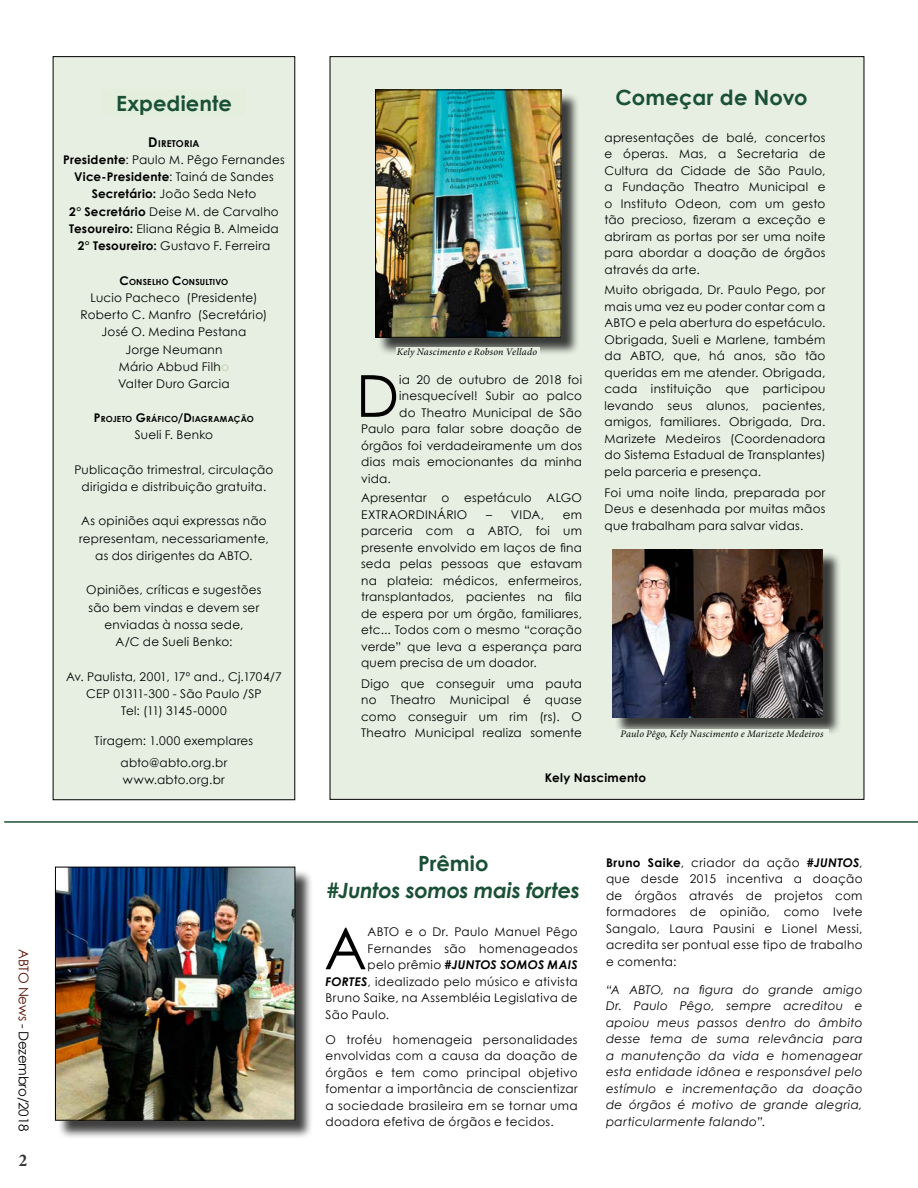
<style>
.page{position:relative;width:918px;height:1188px;background:#fff}
.page>*{position:absolute;margin:0;border:0;box-sizing:border-box;transform-origin:0 0}
.t1{font:57.9px "Century Gothic";color:#000}
.t2{font:700 21px "Century Gothic";letter-spacing:.005em;color:#1a5036}
.t3{font:italic 700 21px "Century Gothic";letter-spacing:-.02em;color:#1a5036}
.t4{font:700 condensed 18px "Minion Pro";color:#333}
.t5{font:13.5px "Century Gothic";letter-spacing:-.025em;color:#000}
.t6{font:12px/16.5px "Century Gothic";letter-spacing:.02em;color:#000;text-align:center}
.t7{font:italic 12px/16.5px "Century Gothic";letter-spacing:.035em;color:#000;text-align:justify}
.t8{font:italic 700 12px "Century Gothic";letter-spacing:.02em;color:#000}
.t9{font:700 12px "Century Gothic";letter-spacing:.02em;color:#000}
.t10{font:italic 10.05px "Minion Pro";letter-spacing:.02em;color:#000}
.t11{font:700 9.45px "Century Gothic";letter-spacing:.02em;color:#000}
.t12{font:700 8.4px "Century Gothic";letter-spacing:.025em;color:#000}
.s1{color:#541308}
.s2{font-size:13.5px}
.s3{font-weight:700}
.s4{font-size:12px}
.s5{color:#b6d0a8}
.s6{font-weight:400;font-style:normal}
.s7{font-weight:700;font-style:italic}
</style>
<div class="page">
<div style="left:53px;top:57px;width:242px;height:743px;background:#e7efe2"></div>
<div style="left:103px;top:90px;width:142px;height:26px;background:#e4eedd"></div>
<div style="left:330px;top:57px;width:534px;height:742px;background:#e7efe2"></div>
<hr style="left:4px;top:821px;width:914px;height:2px;background:#1a5036">
<div style="left:58px;top:869px;width:256px;height:270px;background:#000;opacity:.75"></div>
<img style="left:57px;top:869px;width:236px;height:249px">
<div style="left:55px;top:867px;width:240px;height:253px;border:1px solid #000"></div>
<div style="left:615px;top:551px;width:226px;height:185px;background:#000;opacity:.75"></div>
<img style="left:612px;top:549px;width:211px;height:168px">
<div style="left:618px;top:730px;width:210px;height:10px;background:#e7efe2"></div>
<div style="left:378px;top:92px;width:202px;height:264px;background:#000;opacity:.75"></div>
<img style="left:377px;top:92px;width:182px;height:243px">
<div style="left:375px;top:90px;width:186px;height:247px;border:1px solid #000"></div>
<div style="left:396px;top:347px;width:144px;height:8px;background:#e7efe2"></div>
<p class="t5" style="left:33px;top:949px;width:183px;rotate:90deg"><span class="s1">ABTO News</span> - Dezembro/2018</p>
<h3 class="t4" style="left:19px;top:1148px;width:10px">2</h3>
<h2 class="t2" style="left:616px;top:82px;width:194px">Começar de N ovo</h2>
<h2 class="t2" style="left:116px;top:87px;width:117px">Expediente</h2>
<p class="t11" style="left:148px;top:136px;width:53px"><span class="s2">D</span> IRETORIA</p>
<p class="t6" style="left:63px;top:151px;width:223px;line-height:17.2px"><span class="s3">Presidente</span>: Paulo M. Pêgo Fernandes <span class="s3">Vice-Presidente</span>: Tainá de Sandes <span class="s3">Secretário:</span> João Seda Neto<br><span class="s3">2° Secretário</span> Deise M. de Carvalho <span class="s3">Tesoureiro:</span> Eliana Régia B. Almeida <span class="s3">2° Tesoureiro:</span> Gustavo F. Ferreira</p>
<p class="t12" style="left:120px;top:275px;width:110px"><span class="s4">C</span>ONSELHO <span class="s4">C</span>ONSULTIVO</p>
<p class="t6" style="left:80px;top:289px;width:188px;line-height:17.2px">Lucio Pacheco (Presidente)<br>Roberto C. Manfro (Secretário)<br>José O. Medina Pestana<br>Jorge Neumann<br>Mário Abbud Filh<span class="s5">o<br></span>Valter Duro Garcia</p>
<p class="t12" style="left:94px;top:413px;width:161px"><span class="s4">P</span>ROJETO <span class="s4">G</span>RÁFICO<span class="s4">/D</span>IAGRAMAÇÃO</p>
<p class="t6" style="left:135px;top:426px;width:80px">Sueli F. Benko</p>
<p class="t6" style="left:74px;top:461px;width:201px;line-height:17.2px">Publicação trimestral, circulação dirigida e distribuição gratuita.</p>
<p class="t6" style="left:79px;top:512px;width:191px;line-height:17.2px">As opiniões aqui expressas não representam, necessariamente, as dos dirigentes da ABTO.</p>
<p class="t6" style="left:86px;top:581px;width:177px;line-height:17.2px">Opiniões, críticas e sugestões são bem vindas e devem ser enviadas à nossa sede,<br>A/C de Sueli Benko:</p>
<p class="t6" style="left:66px;top:667px;width:217px;line-height:17.2px">Av. Paulista, 2001, 17º and., Cj.1704/7<br>CEP 01311-300 - São Paulo /SP<br>Tel: (11) 3145-0000</p>
<p class="t6" style="left:95px;top:730px;width:160px;line-height:21.8px">Tiragem: 1.000 exemplares abto@abto.org.br</p>
<p class="t6" style="left:123px;top:771px;width:103px">www.abto.org.br</p>
<p class="t9" style="left:545px;top:768px;width:103px">Kely N ascimento</p>
<p class="t6" style="left:605px;top:129px;width:222px;text-align:justify">apresentações de balé, concertos e óperas. Mas, a Secretaria de Cultura da Cidade de São Paulo, a Fundação Theatro Municipal e o Instituto Odeon, com um gesto tão precioso, fizeram a exceção e abriram as portas por ser uma noite para abordar a doação de órgãos através da arte.</p>
<p class="t6" style="left:605px;top:282px;width:222px;text-align:justify">Muito obrigada, Dr. Paulo Pego, por mais uma vez eu poder contar com a ABTO e pela abertura do espetáculo.<br>Obrigada, Sueli e Marlene, também da ABTO, que, há anos, são tão queridas em me atender. Obrigada, cada instituição que participou levando seus alunos, pacientes, amigos, familiares. Obrigada, Dra.<br>Marizete Medeiros (Coordenadora do Sistema Estadual de Transplantes) pela parceria e presença.</p>
<p class="t6" style="left:605px;top:484px;width:222px;text-align:justify">Foi uma noite linda, preparada por Deus e desenhada por muitas mãos que trabalham para salvar vidas.</p>
<p class="t10" style="left:397px;top:345px;width:142px">Kely Nascimento e Robson Vellado</p>
<h1 class="t1" style="left:356px;top:355px;width:45px">D</h1>
<p class="t6" style="left:399px;top:371px;width:184px">ia 20 de outubro de 2018 foi</p>
<p class="t6" style="left:399px;top:388px;width:184px">inesquecível! Subir ao palco</p>
<p class="t6" style="left:399px;top:404px;width:184px">do Theatro Municipal de São</p>
<p class="t6" style="left:361px;top:421px;width:222px">Paulo para falar sobre doação de</p>
<p class="t6" style="left:361px;top:437px;width:222px">órgãos foi verdadeiramente um dos</p>
<p class="t6" style="left:361px;top:454px;width:222px">dias mais emocionantes da minha</p>
<p class="t6" style="left:361px;top:470px;width:31px">vida.</p>
<p class="t6" style="left:361px;top:489px;width:222px;text-align:left">Apresentar o espetáculo ALGO<br>EXTRAORDINÁRIO</p>
<p class="t6" style="left:486px;top:506px;width:59px">– VIDA,</p>
<p class="t6" style="left:361px;top:506px;width:222px;text-align:justify;text-indent:202px">em parceria com a ABTO, foi um presente envolvido em laços de fina seda pelas pessoas que estavam na plateia: médicos, enfermeiros, transplantados, pacientes na fila de espera por um órgão, familiares, etc... Todos com o mesmo “coração verde” que leva a esperança para quem precisa de um doador.</p>
<p class="t6" style="left:361px;top:675px;width:222px;text-align:justify">Digo que conseguir uma pauta no Theatro Municipal é quase como conseguir um rim (rs). O Theatro Municipal realiza somente</p>
<p class="t10" style="left:621px;top:727px;width:205px">Paulo Pêgo, Kely Nascimento e Marizete Medeiros</p>
<h2 class="t2" style="left:418px;top:848px;width:72px">Prêmio</h2>
<h2 class="t3" style="left:327px;top:875px;width:255px">#Juntos somos mais fortes</h2>
<h1 class="t1" style="left:324px;top:908px;width:44px">A</h1>
<p class="t6" style="left:368px;top:923px;width:212px">ABTO e o Dr. Paulo Manuel Pêgo</p>
<p class="t6" style="left:368px;top:940px;width:212px">Fernandes são homenageados</p>
<p class="t8" style="left:368px;top:956px;width:212px"><span class="s6">pelo prêmio</span> #JUNTOS SOMOS MAIS</p>
<p class="t6" style="left:326px;top:973px;width:254px"><span class="s7">FORTES</span>, idealizado pelo músico e ativista</p>
<p class="t6" style="left:326px;top:989px;width:254px">Bruno Saike, na Assembléia Legislativa de</p>
<p class="t6" style="left:326px;top:1006px;width:65px">São Paulo.</p>
<p class="t6" style="left:326px;top:1031px;width:254px;text-align:justify">O troféu homenageia personalidades envolvidas com a causa da doação de órgãos e tem como principal objetivo fomentar a importância de conscientizar a sociedade brasileira em se tornar uma doadora efetiva de órgãos e tecidos.</p>
<p class="t6" style="left:606px;top:854px;width:258px;text-align:justify"><span class="s3">Bruno Saike</span>, criador da ação <span class="s7">#JUNTOS</span>, que desde 2015 incentiva a doação de órgãos através de projetos com formadores de opinião, como Ivete Sangalo, Laura Pausini e Lionel Messi, acredita ser pontual esse tipo de trabalho e comenta:</p>
<p class="t7" style="left:606px;top:981px;width:258px">“A ABTO, na figura do grande amigo Dr. Paulo Pêgo, sempre acreditou e apoiou meus passos dentro do âmbito desse tema de suma relevância para a manutenção da vida e homenagear esta entidade idônea e responsável pelo estímulo e incrementação da doação de órgãos é motivo de grande alegria, particularmente falando”.</p>
</div>
